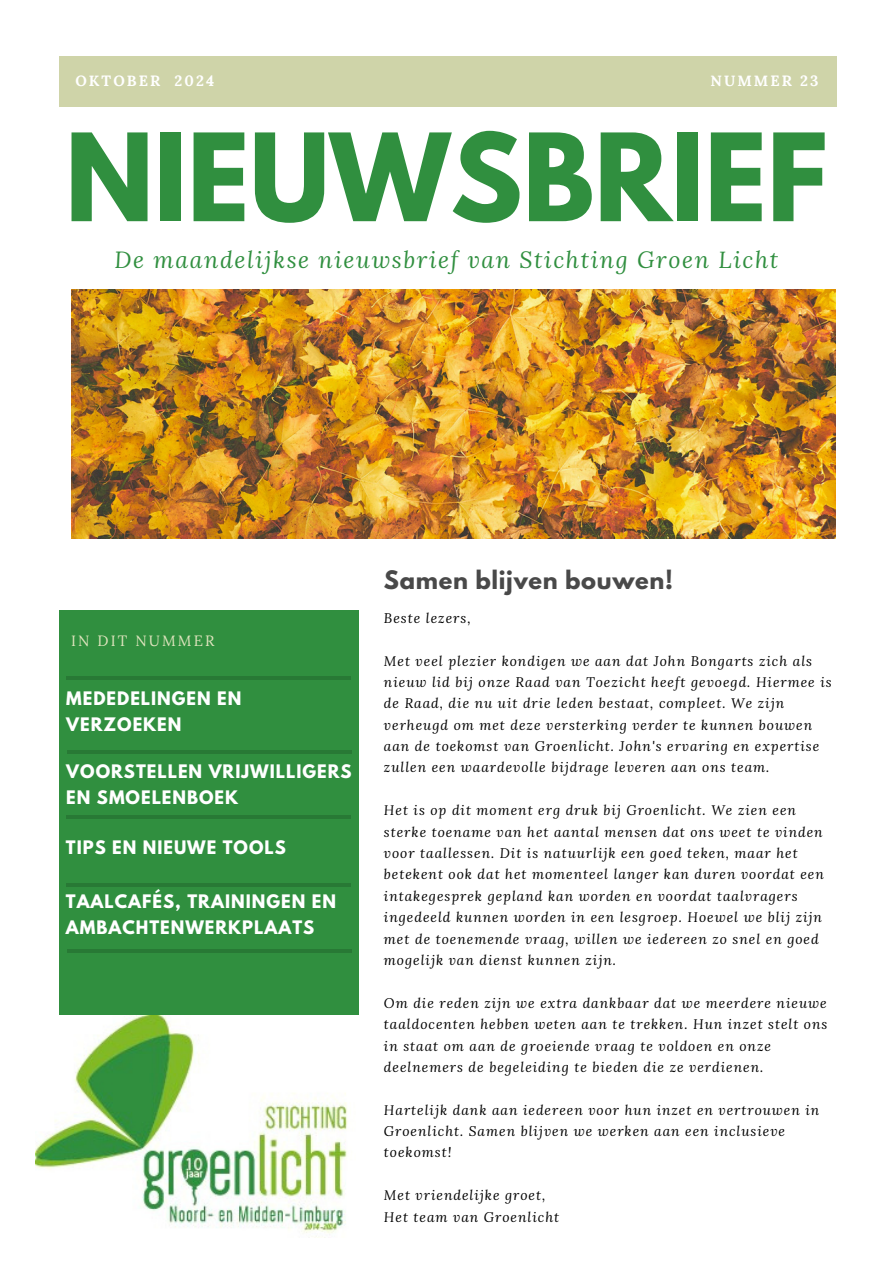
<style>
.page{position:relative;width:894px;height:1264px;background:#fff}
.page>*{position:absolute;margin:0;border:0;box-sizing:border-box;transform-origin:0 0}
.t1{font:700 107.55px "League Spartan";color:#308f3f}
.t2{font:italic 23.1px "Lora";letter-spacing:.07em;color:#308f3f}
.t3{font:700 22.5px "League Spartan";letter-spacing:.03em;color:#494949}
.t4{font:700 16.5px/25.8px "League Spartan";letter-spacing:.06em;color:#fff}
.t5{font:700 14.85px "Lora";letter-spacing:.14em;color:#fff}
.t6{font:14.85px "Lora";letter-spacing:.14em;color:#e0e4be}
.t7{font:italic 13.8px/21.3px "Lora";letter-spacing:.07em;color:#000}
</style>
<div class="page">
<div style="left:59px;top:56px;width:776px;height:51px;background:#cfd4a9"></div>
<div style="left:59px;top:610px;width:299px;height:571px;background:#308f3f"></div>
<hr style="left:66px;top:676px;width:284px;height:4px;background:#287935">
<hr style="left:67px;top:750px;width:284px;height:3px;background:#000">
<hr style="left:66px;top:815px;width:284px;height:4px;background:#287935">
<hr style="left:66px;top:883px;width:284px;height:3px;background:#000">
<img style="left:71px;top:289px;width:764px;height:249px">
<hr style="left:67px;top:949px;width:284px;height:4px;background:#287935">
<img style="left:35px;top:1015px;width:323px;height:222px">
<h4 class="t5" style="left:75px;top:71px;width:140px">OKTOBER 2024</h4>
<h1 class="t5" style="left:710px;top:71px;width:110px">NUMMER 23</h1>
<h4 class="t1" style="left:65px;top:124px;width:764px">NIEUWSBRIEF</h4>
<p class="t2" style="left:114px;top:244px;width:665px">De maandelijkse nieuwsbrief van Stichting Groen Licht</p>
<h5 class="t6" style="left:71px;top:631px;width:145px">IN DIT NUMMER</h5>
<h3 class="t4" style="left:66px;top:687px;width:177px">MEDEDELINGEN EN<br>VERZOEKEN</h3>
<h2 class="t4" style="left:66px;top:760px;width:287px">VOORSTELLEN VRIJWILLIGERS<br>EN SMOELENBOEK</h2>
<p class="t4" style="left:66px;top:836px;width:221px">TIPS EN NIEUWE TOOLS</p>
<p class="t4" style="left:66px;top:890px;width:271px">TAALCAFÉS, TRAININGEN EN<br>AMBACHTENWERKPLAATS</p>
<p class="t3" style="left:384px;top:568px;width:290px">Samen blijven bouwen!</p>
<h4 class="t7" style="left:384px;top:607px;width:88px">Beste lezers,</h4>
<h4 class="t7" style="left:384px;top:649px;width:449px">Met veel plezier kondigen we aan dat John Bongarts zich als nieuw lid bij onze Raad van Toezicht heeft gevoegd. Hiermee is de Raad, die nu uit drie leden bestaat, compleet. We zijn verheugd om met deze versterking verder te kunnen bouwen aan de toekomst van Groenlicht. John's ervaring en expertise zullen een waardevolle bijdrage leveren aan ons team.</h4>
<h4 class="t7" style="left:384px;top:799px;width:441px">Het is op dit moment erg druk bij Groenlicht. We zien een sterke toename van het aantal mensen dat ons weet te vinden voor taallessen. Dit is natuurlijk een goed teken, maar het betekent ook dat het momenteel langer kan duren voordat een intakegesprek gepland kan worden en voordat taalvragers ingedeeld kunnen worden in een lesgroep. Hoewel we blij zijn met de toenemende vraag, willen we iedereen zo snel en goed mogelijk van dienst kunnen zijn.</h4>
<p class="t7" style="left:384px;top:991px;width:445px">Om die reden zijn we extra dankbaar dat we meerdere nieuwe taaldocenten hebben weten aan te trekken. Hun inzet stelt ons in staat om aan de groeiende vraag te voldoen en onze deelnemers de begeleiding te bieden die ze verdienen.</p>
<p class="t7" style="left:384px;top:1098px;width:437px">Hartelijk dank aan iedereen voor hun inzet en vertrouwen in<br>Groenlicht. Samen blijven we werken aan een inclusieve toekomst!</p>
<p class="t7" style="left:384px;top:1184px;width:163px">Met vriendelijke groet,</p>
<p class="t7" style="left:384px;top:1205px;width:177px">Het team van Groenlicht</p>
</div>
